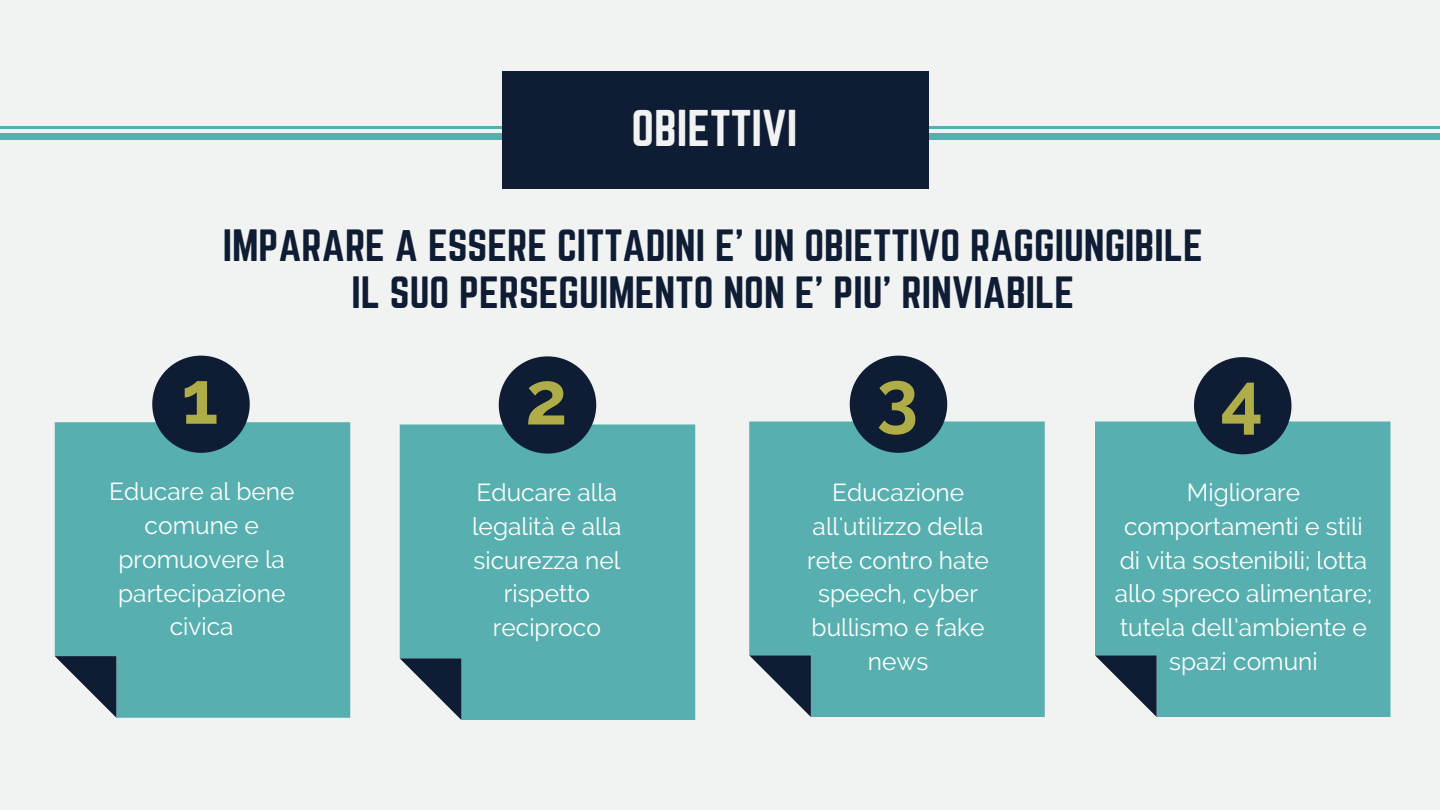
<style>
.page{position:relative;width:1440px;height:810px;background:#f1f2f2}
.page>*{position:absolute;margin:0;border:0;box-sizing:border-box;transform-origin:0 0}
.t1{font:700 74.6px "Raleway";color:#afad47}
.t2{font:45.3px "Norwester";color:#f1f2f2}
.t3{font:39.6px/47.2px "Norwester";color:#0f1d34;text-align:center}
.t4{font:24.5px/33.8px "Raleway";color:#fff;text-align:center}
</style>
<div class="page">
<div style="left:55px;top:422px;width:295px;height:296px;background:#57afaf"></div>
<svg style="left:55px;top:656px;width:61px;height:62px"></svg>
<hr style="left:0;top:126px;width:1440px;height:2px;background:#57afaf">
<div style="left:0;top:133px;width:1440px;height:7px;background:#57afaf"></div>
<div style="left:502px;top:71px;width:426px;height:118px;background:#0f1d34"></div>
<div style="left:400px;top:425px;width:295px;height:295px;background:#57afaf"></div>
<svg style="left:400px;top:658px;width:61px;height:62px"></svg>
<svg style="left:499px;top:356px;width:97px;height:98px;background:#304456"></svg>
<div style="left:749px;top:422px;width:296px;height:295px;background:#57afaf"></div>
<svg style="left:749px;top:655px;width:62px;height:62px"></svg>
<div style="left:1095px;top:422px;width:295px;height:295px;background:#57afaf"></div>
<svg style="left:1095px;top:655px;width:62px;height:62px"></svg>
<svg style="left:152px;top:356px;width:98px;height:97px;background:#2f4456"></svg>
<svg style="left:850px;top:356px;width:97px;height:97px;background:#2e4254"></svg>
<svg style="left:1194px;top:357px;width:97px;height:97px;background:#2e4255"></svg>
<h2 class="t2" style="left:631px;top:106px;width:168px">OBIETTIVI</h2>
<h3 class="t3" style="left:223px;top:224px;width:982px">IMPARARE A ESSERE CITTADINI E' UN OBIETTIVO RAGGIUNGIBILE<br>IL SUO PERSEGUIMENTO NON E' PIU' RINVIABILE</h3>
<h1 class="t1" style="left:182px;top:354px;width:38px">1</h1>
<h1 class="t1" style="left:877px;top:354px;width:43px">3</h1>
<h1 class="t1" style="left:1221px;top:355px;width:44px">4</h1>
<h1 class="t1" style="left:525px;top:354px;width:44px">2</h1>
<p class="t4" style="left:109px;top:475px;width:187px">Educare al bene comune e promuovere la partecipazione civica</p>
<p class="t4" style="left:472px;top:475px;width:151px">Educare alla legalità e alla sicurezza nel rispetto reciproco</p>
<p class="t4" style="left:807px;top:475px;width:183px">Educazione all'utilizzo della rete contro hate speech, cyber bullismo e fake news</p>
<p class="t4" style="left:1115px;top:475px;width:259px">Migliorare comportamenti e stili di vita sostenibili; lotta allo spreco alimentare; tutela dell’ambiente e spazi comuni</p>
</div>
